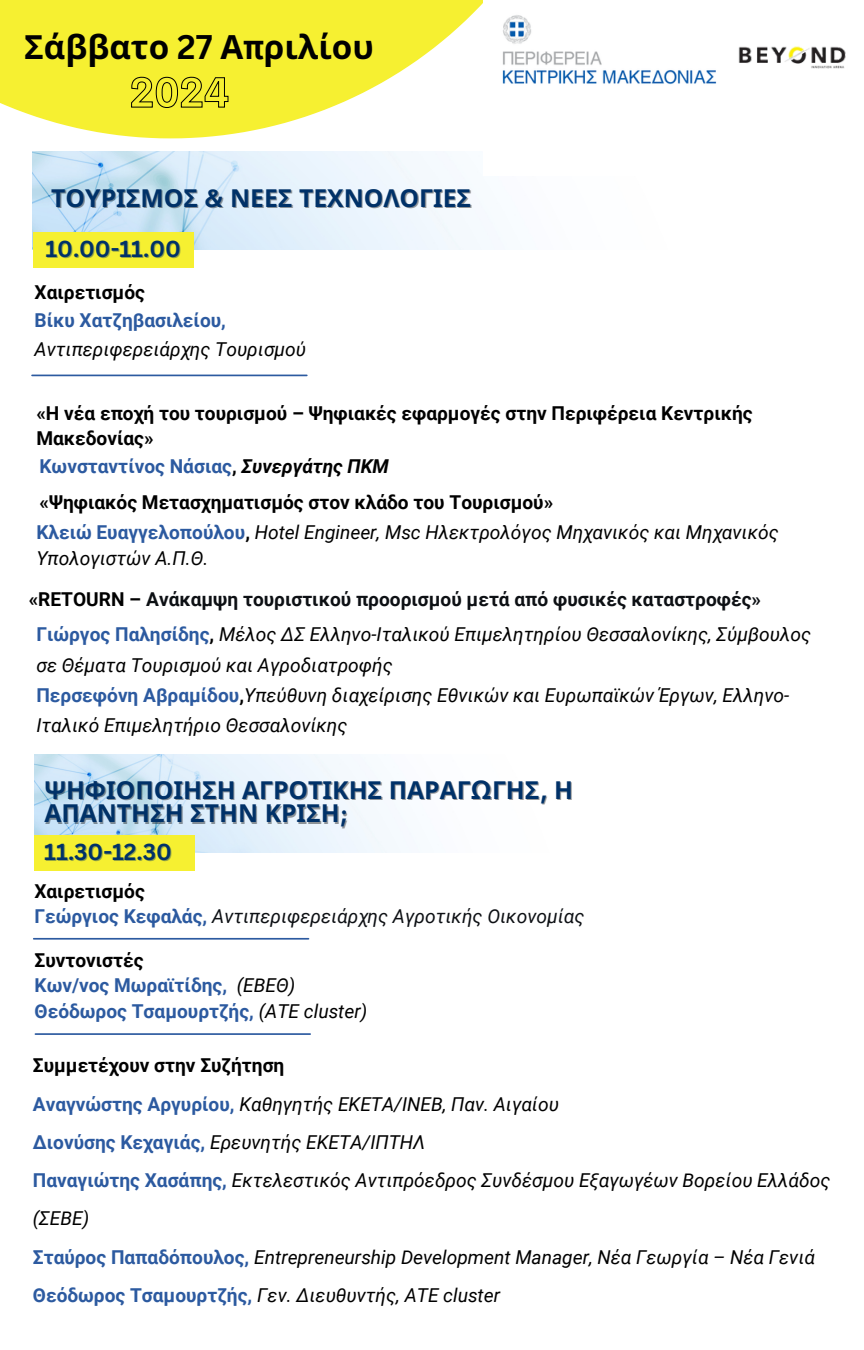
<style>
.page{position:relative;width:864px;height:1350px;background:#fff}
.page>*{position:absolute;margin:0;border:0;box-sizing:border-box;transform-origin:0 0}
.t1{font:700 33.3px "Noto Sans";color:#000}
.t2{font:700 24.75px/23.6px "Noto Sans";color:#003168}
.t3{font:700 22.5px "Canva Sans";color:#003168}
.t4{font:italic 19.12px/30.4px "Roboto";color:#000}
.t5{font:700 19.12px/25.4px "Roboto";color:#000}
.t6{font:700 19.12px "Roboto";color:#2c5aa0}
.t7{font:700 19.12px "Roboto";color:#0d1014}
.t8{font:italic 19.12px "Roboto";color:#0d1014}
.s1{font-family:"Canva Sans"}
.s2{font-family:"Cerebri Sans"}
.s3{color:#000}
.s4{font-style:italic;color:#000}
.s5{font-weight:700;font-style:normal;color:#2c5aa0}
.s6{font-weight:700;font-style:normal}
.s7{font-weight:400;font-style:italic;color:#000}
</style>
<div class="page">
<img style="left:33px;top:152px;width:459px;height:97px">
<div style="left:33px;top:232px;width:160px;height:35px;background:#f6f031"></div>
<img style="left:35px;top:755px;width:373px;height:98px">
<div style="left:34px;top:835px;width:160px;height:35px;background:#f6f031"></div>
<hr style="left:35px;top:1033px;width:275px;height:2px;background:#2c5aa0">
<svg style="left:0;top:0;width:483px;height:138px;fill:#f6f031"></svg>
<svg style="left:131px;top:76px;width:98px;height:32px;background:#cac528"></svg>
<img style="left:738px;top:46px;width:108px;height:23px">
<img style="left:484px;top:15px;width:233px;height:160px">
<hr style="left:32px;top:375px;width:275px;height:1px;background:#2c5aa0">
<hr style="left:34px;top:938px;width:275px;height:2px;background:#2c5aa0">
<p class="t1" style="left:24px;top:23px;width:351px">Σάββατο <span class="s1">27</span> Α<span class="s1">π</span>ριλίου</p>
<h2 class="t2" style="left:51px;top:186px;width:422px">ΤΟΥΡΙΣΜΟΣ <span class="s2">&amp;</span> ΝΕΕΣ ΤΕΧΝΟΛΟΓΙΕΣ</h2>
<h1 class="t3" style="left:45px;top:233px;width:137px">10.00-11.00</h1>
<p class="t5" style="left:35px;top:279px;width:112px">Χαιρετισμός</p>
<h4 class="t6" style="left:35px;top:310px;width:193px">Βίκυ Χατζηβασιλείου,</h4>
<p class="t4" style="left:35px;top:334px;width:273px">Αντιπεριφερειάρχης Τουρισμού</p>
<p class="t5" style="left:36px;top:401px;width:718px">«Η νέα εποχή του τουρισμού – Ψηφιακές εφαρμογές στην Περιφέρεια Κεντρικής<br>Μακεδονίας»</p>
<p class="t6" style="left:40px;top:455px;width:351px">Κωνσταντίνος Νάσιας<span class="s3">,</span> <span class="s4">Συνεργάτης ΠΚΜ</span></p>
<p class="t5" style="left:40px;top:490px;width:515px">«Ψηφιακός Μετασχηματισμός στον κλάδο του Τουρισμού»</p>
<p class="t4" style="left:36px;top:520px;width:744px;line-height:25.4px"><span class="s5">Κλειώ Ευαγγελοπούλου</span><span class="s6">,</span> Hotel Engineer, Msc Ηλεκτρολόγος Μηχανικός και Μηχανικός<br>Υπολογιστών Α.Π.Θ.</p>
<p class="t7" style="left:29px;top:588px;width:734px"><span class="s3">«RETOURN –</span> Ανάκαμψη τουριστικού προορισμού μετά από φυσικές καταστροφές»</p>
<p class="t4" style="left:36px;top:620px;width:776px"><span class="s5">Γιώργος Παλησίδης</span><span class="s6">,</span> Μέλος ΔΣ Ελληνο-Ιταλικού Επιμελητηρίου Θεσσαλονίκης, Σύμβουλος σε Θέματα Τουρισμού και Αγροδιατροφής</p>
<p class="t4" style="left:36px;top:680px;width:754px"><span class="s5">Περσεφόνη Αβραμίδου</span><span class="s6">,</span>Υπεύθυνη διαχείρισης Εθνικών και Ευρωπαϊκών Έργων, Ελληνο-<br>Ιταλικό Επιμελητήριο Θεσσαλονίκης</p>
<p class="t2" style="left:44px;top:777px;width:530px">ΨΗΦΙΟΠΟΙΗΣΗ ΑΓΡΟΤΙΚΗΣ ΠΑΡΑΓ<span class="s2">Ω</span>ΓΗΣ<span class="s2">,</span> Η<br>ΑΠΑΝΤΗΣΗ ΣΤΗΝ ΚΡΙΣΗ<span class="s2">;</span></p>
<p class="t3" style="left:44px;top:836px;width:129px">11.30-12.30</p>
<p class="t5" style="left:34px;top:878px;width:112px">Χαιρετισμός</p>
<p class="t8" style="left:34px;top:905px;width:552px"><span class="s5">Γεώργιος Κεφαλάς,</span> Αντιπεριφερειάρχης Αγροτικής Οικονομίας</p>
<h5 class="t5" style="left:35px;top:948px;width:111px">Συντονιστές</h5>
<h5 class="t6" style="left:35px;top:975px;width:262px">Κων/νος Μωραϊτίδης, <span class="s7">(ΕΒΕΘ)</span></h5>
<h5 class="t6" style="left:35px;top:1000px;width:334px">Θεόδωρος Τσαμουρτζής, <span class="s7">(ΑΤΕ cluster)</span></h5>
<p class="t5" style="left:33px;top:1053px;width:253px">Συμμετέχουν στην Συζήτηση</p>
<h3 class="t4" style="left:33px;top:1089px;width:527px"><span class="s5">Αναγνώστης Αργυρίου,</span> Καθηγητής ΕΚΕΤΑ/ΙΝΕΒ, Παν. Αιγαίου</h3>
<h4 class="t4" style="left:33px;top:1127px;width:394px"><span class="s5">Διονύσης Κεχαγιάς,</span> Ερευνητής ΕΚΕΤΑ/ΙΠΤΗΛ</h4>
<p class="t4" style="left:33px;top:1162px;width:799px;line-height:38.2px"><span class="s5">Παναγιώτης Χασάπης,</span> Εκτελεστικός Αντιπρόεδρος Συνδέσμου Εξαγωγέων Βορείου Ελλάδος (ΣΕΒΕ)</p>
<p class="t4" style="left:33px;top:1242px;width:784px"><span class="s5">Σταύρος Παπαδόπουλος,</span> Entrepreneurship Development Manager, Νέα Γεωργία – Νέα Γενιά</p>
<p class="t4" style="left:33px;top:1280px;width:469px"><span class="s5">Θεόδωρος Τσαμουρτζής,</span> Γεν. Διευθυντής, ΑΤΕ cluster</p>
</div>
